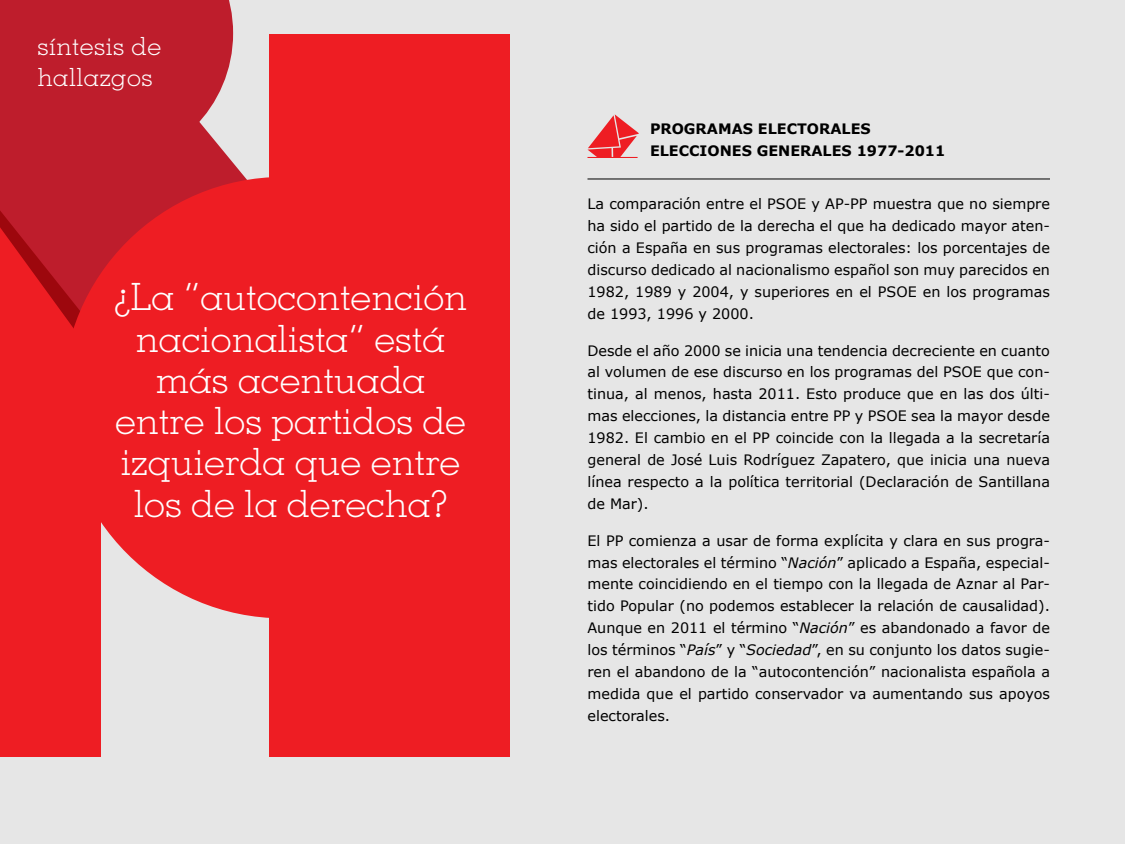
<style>
.page{position:relative;width:1125px;height:844px;background:#e6e6e6}
.page>*{position:absolute;margin:0;border:0;box-sizing:border-box;transform-origin:0 0}
.t1{font:300 37.5px/41.2px "Memphis";color:#fff;text-align:center}
.t2{font:300 25px/31.2px "Memphis";letter-spacing:.02em;color:#fff}
.t3{font:14.38px/21.9px "Verdana";color:#000;text-align:justify}
.t4{font:700 14.38px/21.9px "Verdana";color:#000}
.s1{font-style:italic}
</style>
<div class="page">
<div style="left:0;top:34px;width:100px;height:722px;background:#ee1d23"></div>
<svg style="left:0;top:34px;width:268px;height:605px"></svg>
<div style="left:269px;top:34px;width:240px;height:722px;background:#ee1d23"></div>
<svg style="left:0;top:210px;width:100px;height:155px"></svg>
<div style="left:62px;top:177px;width:442px;height:441px;background:#ee1d23;border-radius:50%"></div>
<hr style="left:588px;top:179px;width:462px;height:1px;background:#000">
<svg style="left:588px;top:114px;width:51px;height:43px"></svg>
<hr style="left:588px;top:157px;width:50px;height:1px;background:#ee1d23">
<div style="left:0;top:0;width:233px;height:166px;background:#be1d2c"></div>
<h2 class="t2" style="left:38px;top:30px;width:125px">síntesis de hallazgos</h2>
<h1 class="t1" style="left:114px;top:275px;width:355px">¿La “autocontención nacionalista” está más acentuada entre los partidos de izquierda que entre los de la derecha?</h1>
<p class="t4" style="left:650px;top:118px;width:297px">PROGRAMAS ELECTORALES<br>ELECCIONES GENERALES 1977-2011</p>
<p class="t3" style="left:588px;top:193px;width:464px">La comparación entre el PSOE y AP-PP muestra que no siempre ha sido el partido de la derecha el que ha dedicado mayor aten&shy;ción a España en sus programas electorales: los porcentajes de discurso dedicado al nacionalismo español son muy parecidos en 1982, 1989 y 2004, y superiores en el PSOE en los programas de 1993, 1996 y 2000.</p>
<p class="t3" style="left:588px;top:339px;width:464px">Desde el año 2000 se inicia una tendencia decreciente en cuanto al volumen de ese discurso en los programas del PSOE que con&shy;tinua, al menos, hasta 2011. Esto produce que en las dos últi&shy;mas elecciones, la distancia entre PP y PSOE sea la mayor desde 1982. El cambio en el PP coincide con la llegada a la secretaría general de José Luis Rodríguez Zapatero, que inicia una nueva línea respecto a la política territorial (Declaración de Santillana de Mar).</p>
<p class="t3" style="left:588px;top:529px;width:464px">El PP comienza a usar de forma explícita y clara en sus progra&shy;mas electorales el término “<span class="s1">Nación</span>” aplicado a España, especial&shy;mente coincidiendo en el tiempo con la llegada de Aznar al Par&shy;tido Popular (no podemos establecer la relación de causalidad).<br>Aunque en 2011 el término “<span class="s1">Nación</span>” es abandonado a favor de los términos “<span class="s1">País</span>” y “<span class="s1">Sociedad</span>”, en su conjunto los datos sugie&shy;ren el abandono de la “autocontención” nacionalista española a medida que el partido conservador va aumentando sus apoyos electorales.</p>
</div>
